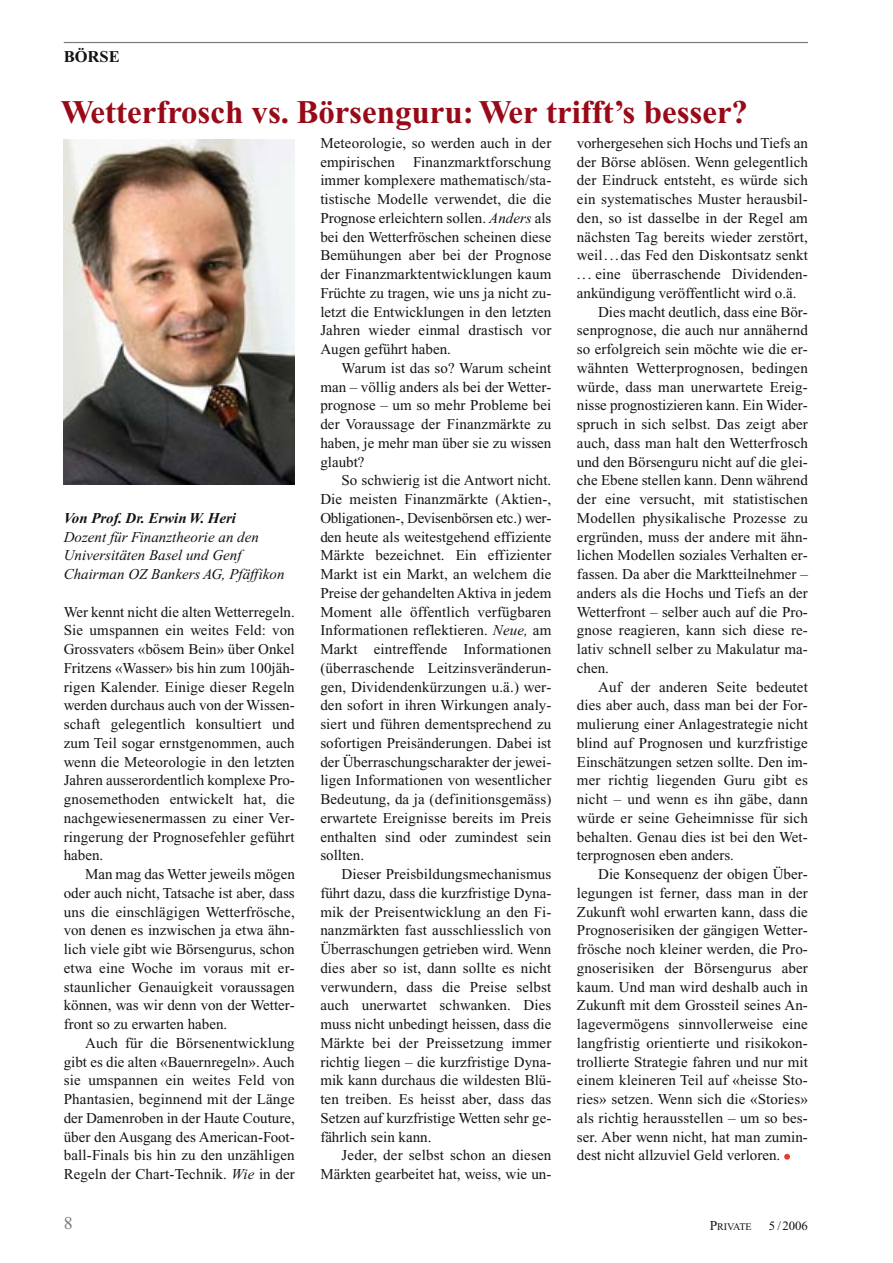
<style>
.page{position:relative;width:893px;height:1263px;background:#fff}
.page>*{position:absolute;margin:0;border:0;box-sizing:border-box;transform-origin:0 0}
.t1{font:700 33px "Times New Roman";color:#980a18}
.t2{font:18px "Times New Roman";color:#7a7b7d}
.t3{font:700 16.5px "Times New Roman";color:#141314}
.t4{font:15px/18.8px "Times New Roman";letter-spacing:.01em;color:#141314;text-align:justify}
.t5{font:italic 15px/18.8px "Times New Roman";color:#141314}
.t6{font:italic 700 15px "Times New Roman";color:#141314}
.t7{font:12.75px "Times New Roman";color:#141314}
.t8{font:10.2px "Times New Roman";color:#141314}
.s1{font-style:italic}
.s2{font-size:13.5px}
</style>
<div class="page">
<hr style="left:64px;top:42px;width:744px;height:1px;background:#7a7b7d">
<img style="left:64px;top:140px;width:231px;height:344px">
<p class="t3" style="left:64px;top:51px;width:57px">BÖRSE</p>
<h1 class="t1" style="left:61px;top:100px;width:689px">Wetterfrosch vs. Börsenguru: Wer trifft’s besser?</h1>
<p class="t6" style="left:64px;top:513px;width:174px">Von Prof. Dr. Erwin W. Heri</p>
<p class="t5" style="left:64px;top:529px;width:222px">Dozent für Finanztheorie an den<br>Universitäten Basel und Genf<br>Chairman OZ Bankers AG, Pfäffikon</p>
<p class="t4" style="left:64px;top:604px;width:233px">Wer kennt nicht die alten Wetterregeln.<br>Sie umspannen ein weites Feld: von Grossvaters «bösem Bein» über Onkel Fritzens «Wasser» bis hin zum 100jäh&shy;rigen Kalender. Einige dieser Regeln werden durchaus auch von der Wissen&shy;schaft gelegentlich konsultiert und zum Teil sogar ernstgenommen, auch wenn die Meteorologie in den letzten Jahren ausserordentlich komplexe Pro&shy;gnosemethoden entwickelt hat, die nachgewiesenermassen zu einer Ver&shy;ringerung der Prognosefehler geführt haben.</p>
<p class="t4" style="left:64px;top:866px;width:233px;text-indent:21px">Man mag das Wetter jeweils mögen oder auch nicht, Tatsache ist aber, dass uns die einschlägigen Wetterfrösche, von denen es inzwischen ja etwa ähn&shy;lich viele gibt wie Börsengurus, schon etwa eine Woche im voraus mit er&shy;staunlicher Genauigkeit voraussagen können, was wir denn von der Wetter&shy;front so zu erwarten haben.</p>
<p class="t4" style="left:64px;top:1035px;width:233px;text-indent:21px">Auch für die Börsenentwicklung gibt es die alten «Bauernregeln». Auch sie umspannen ein weites Feld von Phantasien, beginnend mit der Länge der Damenroben in der Haute Couture, über den Ausgang des American-Foot&shy;ball-Finals bis hin zu den unzähligen Regeln der Chart-Technik. <span class="s1">Wie</span> in der</p>
<p class="t4" style="left:320px;top:135px;width:233px">Meteorologie, so werden auch in der empirischen Finanzmarktforschung immer komplexere mathematisch/sta&shy;tistische Modelle verwendet, die die Prognose erleichtern sollen. <span class="s1">Anders</span> als bei den Wetterfröschen scheinen diese Bemühungen aber bei der Prognose der Finanzmarktentwicklungen kaum Früchte zu tragen, wie uns ja nicht zu&shy;letzt die Entwicklungen in den letzten Jahren wieder einmal drastisch vor Augen geführt haben.</p>
<p class="t4" style="left:320px;top:360px;width:233px;text-indent:21px">Warum ist das so? Warum scheint man – völlig anders als bei der Wetter&shy;prognose – um so mehr Probleme bei der Voraussage der Finanzmärkte zu haben, je mehr man über sie zu wissen glaubt?</p>
<p class="t4" style="left:320px;top:472px;width:233px;text-indent:21px">So schwierig ist die Antwort nicht.<br>Die meisten Finanzmärkte (Aktien-, Obligationen-, Devisenbörsen etc.) wer&shy;den heute als weitestgehend effiziente Märkte bezeichnet. Ein effizienter Markt ist ein Markt, an welchem die Preise der gehandelten Aktiva in jedem Moment alle öffentlich verfügbaren Informationen reflektieren. <span class="s1">Neue,</span> am Markt eintreffende Informationen (überraschende Leitzinsveränderun&shy;gen, Dividendenkürzungen u.ä.) wer&shy;den sofort in ihren Wirkungen analy&shy;siert und führen dementsprechend zu sofortigen Preisänderungen. Dabei ist der Überraschungscharakter der jewei&shy;ligen Informationen von wesentlicher Bedeutung, da ja (definitionsgemäss) erwartete Ereignisse bereits im Preis enthalten sind oder zumindest sein sollten.</p>
<p class="t4" style="left:320px;top:866px;width:233px;text-indent:21px">Dieser Preisbildungsmechanismus führt dazu, dass die kurzfristige Dyna&shy;mik der Preisentwicklung an den Fi&shy;nanzmärkten fast ausschliesslich von Überraschungen getrieben wird. Wenn dies aber so ist, dann sollte es nicht verwundern, dass die Preise selbst auch unerwartet schwanken. Dies muss nicht unbedingt heissen, dass die Märkte bei der Preissetzung immer richtig liegen – die kurzfristige Dyna&shy;mik kann durchaus die wildesten Blü&shy;ten treiben. Es heisst aber, dass das Setzen auf kurzfristige Wetten sehr ge&shy;fährlich sein kann.</p>
<p class="t4" style="left:320px;top:1147px;width:233px;text-align:right">Jeder, der selbst schon an diesen<br>Märkten gearbeitet hat, weiss, wie un-</p>
<p class="t4" style="left:577px;top:135px;width:233px">vorhergesehen sich Hochs und Tiefs an</p>
<p class="t4" style="left:577px;top:154px;width:233px">der Börse ablösen. Wenn gelegentlich</p>
<p class="t4" style="left:577px;top:172px;width:233px">der Eindruck entsteht, es würde sich</p>
<p class="t4" style="left:577px;top:191px;width:233px">ein systematisches Muster herausbil-</p>
<p class="t4" style="left:577px;top:210px;width:233px">den, so ist dasselbe in der Regel am</p>
<p class="t4" style="left:577px;top:229px;width:233px">nächsten Tag bereits wieder zerstört,</p>
<p class="t4" style="left:577px;top:247px;width:233px">weil...das Fed den Diskontsatz senkt</p>
<p class="t4" style="left:577px;top:266px;width:233px">... eine überraschende Dividenden-</p>
<p class="t4" style="left:577px;top:285px;width:221px">ankündigung veröffentlicht wird o.ä.</p>
<p class="t4" style="left:598px;top:304px;width:211px">Dies macht deutlich, dass eine Bör-</p>
<p class="t4" style="left:577px;top:322px;width:233px">senprognose, die auch nur annähernd</p>
<p class="t4" style="left:577px;top:341px;width:233px">so erfolgreich sein möchte wie die er-</p>
<p class="t4" style="left:577px;top:360px;width:233px">wähnten Wetterprognosen, bedingen</p>
<p class="t4" style="left:577px;top:379px;width:233px">würde, dass man unerwartete Ereig-</p>
<p class="t4" style="left:577px;top:397px;width:233px">nisse prognostizieren kann. Ein Wider-</p>
<p class="t4" style="left:577px;top:416px;width:233px">spruch in sich selbst. Das zeigt aber</p>
<p class="t4" style="left:577px;top:435px;width:233px">auch, dass man halt den Wetterfrosch</p>
<p class="t4" style="left:577px;top:454px;width:233px">und den Börsenguru nicht auf die glei-</p>
<p class="t4" style="left:577px;top:472px;width:233px">che Ebene stellen kann. Denn während</p>
<p class="t4" style="left:577px;top:491px;width:233px">der eine versucht, mit statistischen</p>
<p class="t4" style="left:577px;top:510px;width:233px">Modellen physikalische Prozesse zu</p>
<p class="t4" style="left:577px;top:529px;width:233px">ergründen, muss der andere mit ähn-</p>
<p class="t4" style="left:577px;top:547px;width:233px">lichen Modellen soziales Verhalten er-</p>
<p class="t4" style="left:577px;top:566px;width:233px">fassen. Da aber die Marktteilnehmer –</p>
<p class="t4" style="left:577px;top:585px;width:233px">anders als die Hochs und Tiefs an der</p>
<p class="t4" style="left:577px;top:604px;width:233px">Wetterfront – selber auch auf die Pro-</p>
<p class="t4" style="left:577px;top:622px;width:233px">gnose reagieren, kann sich diese re-</p>
<p class="t4" style="left:577px;top:641px;width:233px">lativ schnell selber zu Makulatur ma-</p>
<p class="t4" style="left:577px;top:660px;width:34px">chen.</p>
<p class="t4" style="left:598px;top:679px;width:211px">Auf der anderen Seite bedeutet</p>
<p class="t4" style="left:577px;top:697px;width:233px">dies aber auch, dass man bei der For-</p>
<p class="t4" style="left:577px;top:716px;width:233px">mulierung einer Anlagestrategie nicht</p>
<p class="t4" style="left:577px;top:735px;width:233px">blind auf Prognosen und kurzfristige</p>
<p class="t4" style="left:577px;top:754px;width:233px">Einschätzungen setzen sollte. Den im-</p>
<p class="t4" style="left:577px;top:772px;width:233px">mer richtig liegenden Guru gibt es</p>
<p class="t4" style="left:577px;top:791px;width:233px">nicht – und wenn es ihn gäbe, dann</p>
<p class="t4" style="left:577px;top:810px;width:233px">würde er seine Geheimnisse für sich</p>
<p class="t4" style="left:577px;top:829px;width:233px">behalten. Genau dies ist bei den Wet-</p>
<p class="t4" style="left:577px;top:847px;width:159px">terprognosen eben anders.</p>
<p class="t4" style="left:598px;top:866px;width:211px">Die Konsequenz der obigen Über-</p>
<p class="t4" style="left:577px;top:885px;width:233px">legungen ist ferner, dass man in der</p>
<p class="t4" style="left:577px;top:904px;width:233px">Zukunft wohl erwarten kann, dass die</p>
<p class="t4" style="left:577px;top:922px;width:233px">Prognoserisiken der gängigen Wetter-</p>
<p class="t4" style="left:577px;top:941px;width:233px">frösche noch kleiner werden, die Pro-</p>
<p class="t4" style="left:577px;top:960px;width:233px">gnoserisiken der Börsengurus aber</p>
<p class="t4" style="left:577px;top:979px;width:233px">kaum. Und man wird deshalb auch in</p>
<p class="t4" style="left:577px;top:997px;width:233px">Zukunft mit dem Grossteil seines An-</p>
<p class="t4" style="left:577px;top:1016px;width:233px">lagevermögens sinnvollerweise eine</p>
<p class="t4" style="left:577px;top:1035px;width:233px">langfristig orientierte und risikokon-</p>
<p class="t4" style="left:577px;top:1054px;width:233px">trollierte Strategie fahren und nur mit</p>
<p class="t4" style="left:577px;top:1072px;width:233px">einem kleineren Teil auf «heisse Sto-</p>
<p class="t4" style="left:577px;top:1091px;width:233px">ries» setzen. Wenn sich die «Stories»</p>
<p class="t4" style="left:577px;top:1110px;width:233px">als richtig herausstellen – um so bes-</p>
<p class="t4" style="left:577px;top:1129px;width:233px">ser. Aber wenn nicht, hat man zumin-</p>
<p class="t4" style="left:577px;top:1147px;width:205px">dest nicht allzuviel Geld verloren.</p>
<p class="t2" style="left:64px;top:1216px;width:10px">8</p>
<p class="t8" style="left:710px;top:1223px;width:44px"><span class="s2">P</span>RIVATE</p>
<p class="t7" style="left:769px;top:1221px;width:41px">5 /2006</p>
</div>
